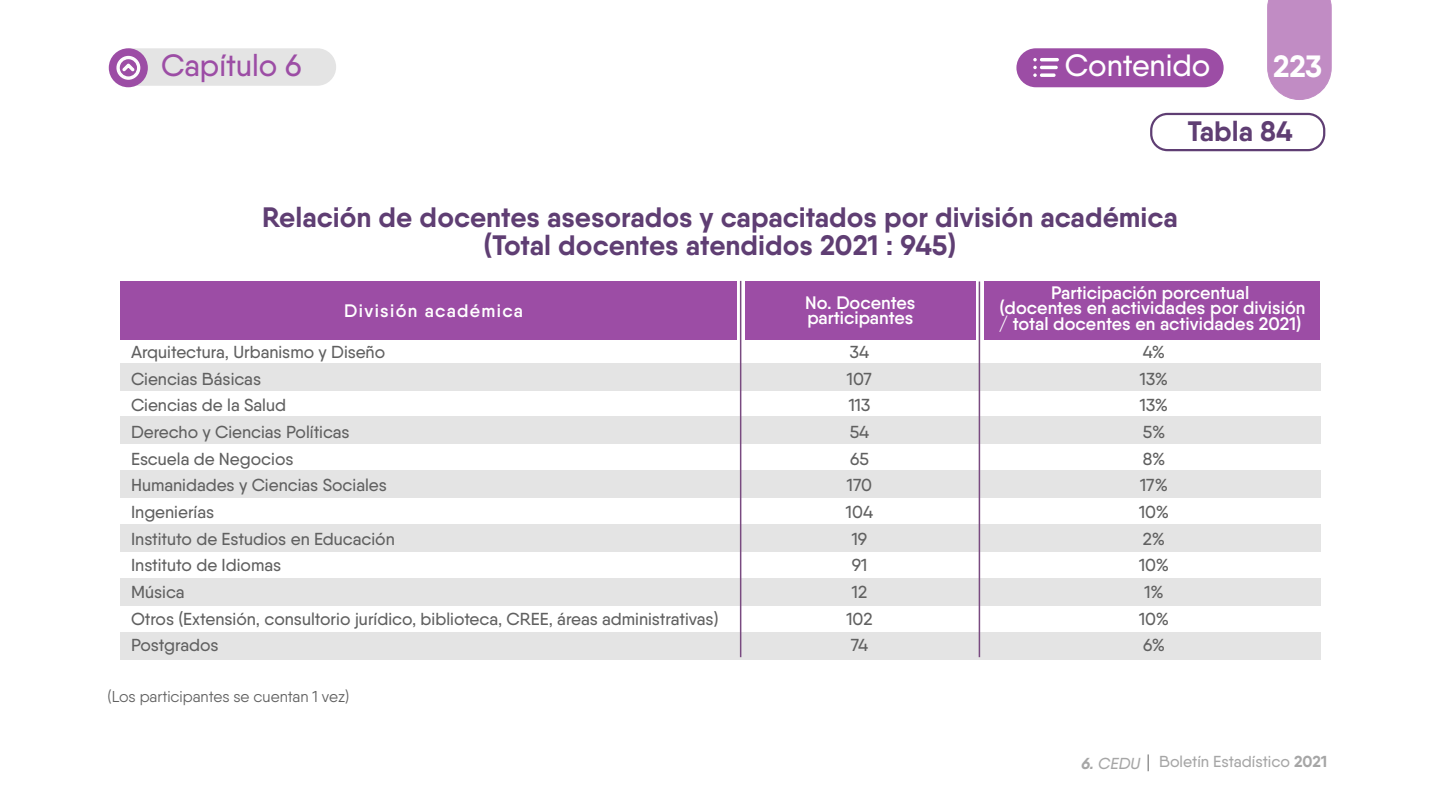
<style>
.page{position:relative;width:1440px;height:810px;background:#fff}
.page>*{position:absolute;margin:0;border:0;box-sizing:border-box;transform-origin:0 0}
.t1{font:500 30.75px "Qanelas";color:#9c4da5}
.t2{font:500 30.75px "Qanelas";color:#fff}
.t3{font:700 30.75px "Qanelas";color:#fff}
.t4{font:700 28.12px/28.1px "Qanelas";color:#5f3e73;text-align:center}
.t5{font:600 18.08px/15.8px "Qanelas";letter-spacing:.005em;color:#fff}
.t6{font:600 18.08px "Qanelas";letter-spacing:.075em;color:#fff}
.t7{font:500 17.33px/26.7px "Qanelas";color:#606060;text-align:center}
.t8{font:500 15.9px "Qanelas";color:#a6a6a6}
.t9{font:15.75px "Qanelas";color:#606060}
.s1{font-weight:700;font-style:italic}
.s2{font-style:italic}
.s3{font-weight:700}
</style>
<div class="page">
<div style="left:1016px;top:48px;width:208px;height:39px;background:#9c4da5;border-radius:19px"></div>
<div style="left:109px;top:48px;width:39px;height:39px;background:#9c4da5;border-radius:19px"></div>
<svg style="left:1267px;top:0;width:65px;height:100px"></svg>
<svg style="left:1033px;top:58px;width:26px;height:19px"></svg>
<svg style="left:116px;top:48px;width:220px;height:38px"></svg>
<svg style="left:1148px;top:754px;width:1px;height:17px"></svg>
<div style="left:1150px;top:113px;width:175px;height:38px;border:2px solid #5f3e73;border-radius:16px"></div>
<div style="left:120px;top:364px;width:1200px;height:27px;background:#e4e4e4"></div>
<div style="left:120px;top:470px;width:1200px;height:28px;background:#e4e4e4"></div>
<div style="left:120px;top:417px;width:1200px;height:27px;background:#e4e4e4"></div>
<div style="left:120px;top:524px;width:1200px;height:27px;background:#e4e4e4"></div>
<div style="left:120px;top:578px;width:1200px;height:28px;background:#e4e4e4"></div>
<div style="left:120px;top:632px;width:1200px;height:28px;background:#e4e4e4"></div>
<div style="left:120px;top:281px;width:617px;height:59px;background:#9c4da5"></div>
<div style="left:745px;top:281px;width:230px;height:59px;background:#9c4da5"></div>
<hr style="left:740px;top:281px;width:1px;height:376px;background:#794a80">
<div style="left:984px;top:281px;width:336px;height:59px;background:#9c4da5"></div>
<hr style="left:979px;top:281px;width:1px;height:376px;background:#794a80">
<h1 class="t1" style="left:161px;top:47px;width:142px">Capítulo 6</h1>
<h1 class="t2" style="left:1065px;top:47px;width:147px">Contenido</h1>
<h1 class="t3" style="left:1273px;top:47px;width:51px">223</h1>
<h2 class="t4" style="left:1188px;top:117px;width:106px">Tabla 84</h2>
<h2 class="t4" style="left:262px;top:203px;width:917px">Relación de docentes asesorados y capacitados por división académica (Total docentes atendidos 2021 : 945)</h2>
<p class="t5" style="left:805px;top:294px;width:112px">No. Docentes participantes</p>
<p class="t5" style="left:999px;top:284px;width:308px;text-align:center">Participación porcentual<br>(docentes en actividades por división / total docentes en actividades 2021)</p>
<p class="t6" style="left:344px;top:299px;width:180px">División académica</p>
<p class="t7" style="left:131px;top:338px;width:589px;text-align:left">Arquitectura, Urbanismo y Diseño<br>Ciencias Básicas<br>Ciencias de la Salud<br>Derecho y Ciencias Políticas<br>Escuela de Negocios<br>Humanidades y Ciencias Sociales<br>Ingenierías<br>Instituto de Estudios en Educación<br>Instituto de Idiomas<br>Música<br>Otros (Extensión, consultorio jurídico, biblioteca, CREE, áreas administrativas)<br>Postgrados</p>
<p class="t7" style="left:846px;top:338px;width:29px">34<br>107<br>113<br>54<br>65<br>170<br>104<br>19<br>91<br>12<br>102<br>74</p>
<p class="t7" style="left:1139px;top:338px;width:32px">4%<br>13%<br>13%<br>5%<br>8%<br>17%<br>10%<br>2%<br>10%<br>1%<br>10%<br>6%</p>
<p class="t9" style="left:108px;top:686px;width:243px">(Los participantes se cuentan 1 vez)</p>
<p class="t8" style="left:1081px;top:752px;width:247px"><span class="s1">6.</span> <span class="s2">CEDU</span> Boletín Estadístico <span class="s3">2021</span></p>
</div>
